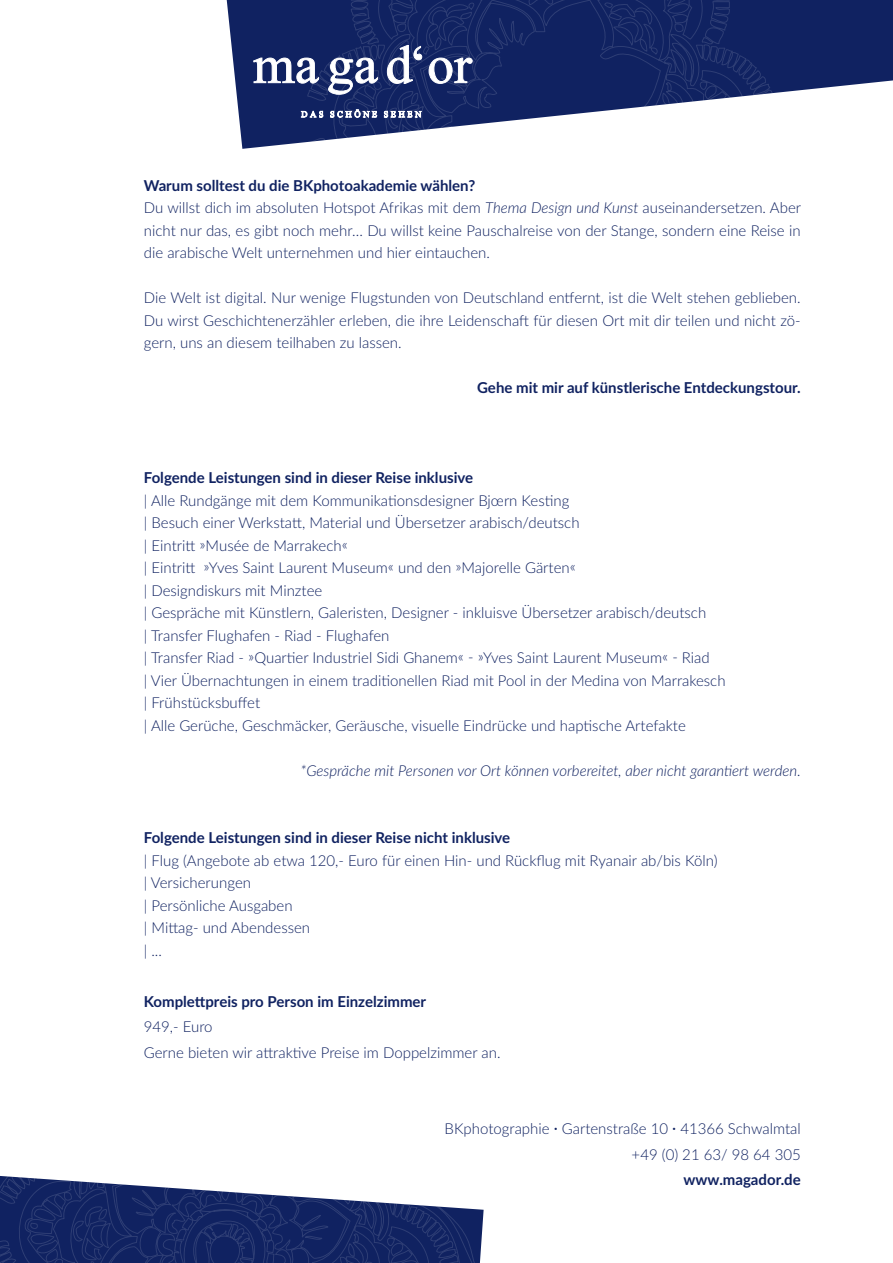
<style>
.page{position:relative;width:893px;height:1263px;background:#fff}
.page>*{position:absolute;margin:0;border:0;box-sizing:border-box;transform-origin:0 0}
.t1{font:300 15px/22.5px "Lato";color:#102261}
.t2{font:700 15px "Lato";color:#102261}
.t3{font:italic 300 15px "Lato";color:#102261}
.s1{font-weight:700}
.s2{font-style:italic}
.s3{font-weight:400}
</style>
<div class="page">
<svg style="left:0;top:1176px;width:484px;height:87px"></svg>
<svg style="left:227px;top:0;width:666px;height:149px;fill:#102261"></svg>
<svg style="left:307px;top:0;width:473px;height:149px"></svg>
<svg style="left:253px;top:58px;width:66px;height:26px"></svg>
<svg style="left:328px;top:58px;width:50px;height:37px"></svg>
<svg style="left:387px;top:45px;width:35px;height:39px"></svg>
<svg style="left:429px;top:58px;width:44px;height:26px"></svg>
<svg style="left:301px;top:111px;width:22px;height:7px"></svg>
<svg style="left:330px;top:109px;width:47px;height:9px"></svg>
<svg style="left:384px;top:111px;width:38px;height:7px"></svg>
<p class="t1" style="left:144px;top:173px;width:659px"><span class="s1">Warum solltest du die BKphotoakademie wählen?<br></span>Du willst dich im absoluten Hotspot Afrikas mit dem <span class="s2">Thema Design und Kunst</span> auseinandersetzen. Aber nicht nur das, es gibt noch mehr… Du willst keine Pauschalreise von der Stange, sondern eine Reise in die arabische Welt unternehmen und hier eintauchen.</p>
<p class="t1" style="left:144px;top:286px;width:658px;text-align:justify">Die Welt ist digital. Nur wenige Flugstunden von Deutschland entfernt, ist die Welt stehen geblieben.<br>Du wirst Geschichtenerzähler erleben, die ihre Leidenschaft für diesen Ort mit dir teilen und nicht zö&shy;gern, uns an diesem teilhaben zu lassen.</p>
<p class="t2" style="left:477px;top:377px;width:325px">Gehe mit mir auf künstlerische Entdeckungstour.</p>
<p class="t2" style="left:144px;top:467px;width:331px">Folgende Leistungen sind in dieser Reise inklusive</p>
<p class="t1" style="left:144px;top:488px;width:583px">| Alle Rundgänge mit dem Kommunikationsdesigner Bjœrn Kesting<br>| Besuch einer Werkstatt, Material und Übersetzer arabisch/deutsch<br>| Eintritt »Musée de Marrakech«<br>| Eintritt »Yves Saint Laurent Museum« und den »Majorelle Gärten«<br>| Designdiskurs mit Minztee<br>| Gespräche mit Künstlern, Galeristen, Designer - inkluisve Übersetzer arabisch/deutsch<br>| Transfer Flughafen - Riad - Flughafen<br>| Transfer Riad - »Quartier Industriel Sidi Ghanem« - »Yves Saint Laurent Museum« - Riad<br>| Vier Übernachtungen in einem traditionellen Riad mit Pool in der Medina von Marrakesch | Frühstücksbuffet<br>| Alle Gerüche, Geschmäcker, Geräusche, visuelle Eindrücke und haptische Artefakte</p>
<p class="t3" style="left:301px;top:760px;width:502px">*Gespräche mit Personen vor Ort können vorbereitet, aber nicht garantiert werden.</p>
<p class="t2" style="left:144px;top:827px;width:368px">Folgende Leistungen sind in dieser Reise nicht inklusive</p>
<p class="t1" style="left:144px;top:848px;width:575px">| Flug (Angebote ab etwa 120,- Euro für einen Hin- und Rückflug mit Ryanair ab/bis Köln) | Versicherungen<br>| Persönliche Ausgaben<br>| Mittag- und Abendessen<br>| ...</p>
<p class="t2" style="left:144px;top:990px;width:284px">Komplettpreis pro Person im Einzelzimmer</p>
<p class="t1" style="left:144px;top:1013px;width:358px;line-height:25.5px">949,- Euro<br>Gerne bieten wir attraktive Preise im Doppelzimmer an.</p>
<p class="t1" style="left:445px;top:1115px;width:358px;line-height:25.5px;text-align:right">BKphotographie <span class="s3">·</span> Gartenstraße 10 <span class="s3">·</span> 41366 Schwalmtal +49 (0) 21 63/ 98 64 305</p>
<p class="t2" style="left:683px;top:1169px;width:119px">www.magador.de</p>
</div>
